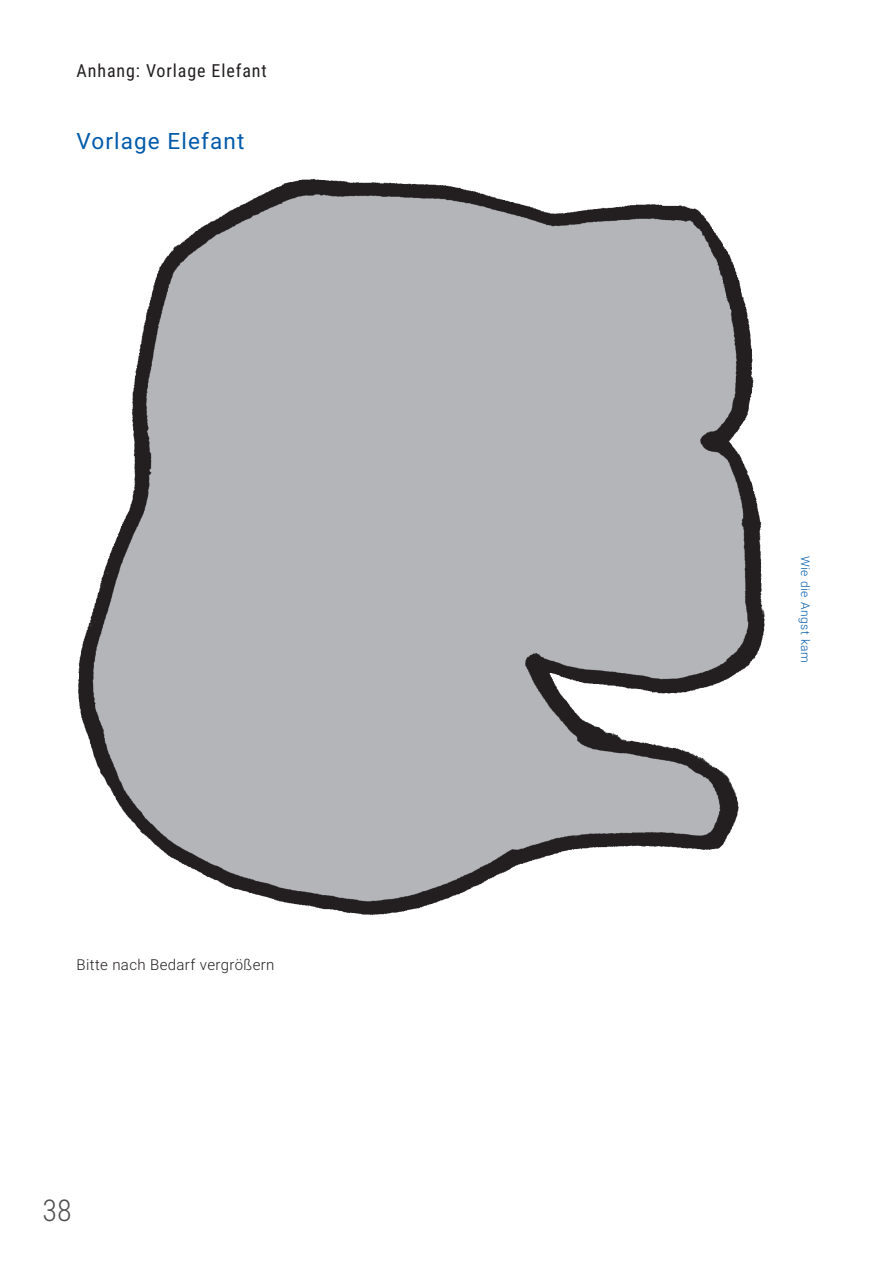
<style>
.page{position:relative;width:893px;height:1263px;background:#fff}
.page>*{position:absolute;margin:0;border:0;box-sizing:border-box;transform-origin:0 0}
.t1{font:300 30px "Roboto Condensed";color:#505052}
.t2{font:22.5px "Roboto";letter-spacing:.05em;color:#015aaa}
.t3{font:18px "Roboto Condensed";letter-spacing:.05em;color:#231f20}
.t4{font:300 15px "Roboto";letter-spacing:.025em;color:#231f20}
.t5{font:300 12px "Roboto";letter-spacing:.05em;color:#015aaa}
</style>
<div class="page">
<img style="left:77px;top:178px;width:688px;height:738px">
<p class="t3" style="left:77px;top:58px;width:192px">Anhang: Vorlage Elefant</p>
<h2 class="t2" style="left:77px;top:125px;width:169px">Vorlage Elefant</h2>
<p class="t4" style="left:77px;top:954px;width:199px">Bitte nach Bedarf vergrößern</p>
<h1 class="t1" style="left:43px;top:1189px;width:31px">38</h1>
<p class="t5" style="left:814px;top:556px;width:109px;rotate:90deg">Wie die Angst kam</p>
</div>
